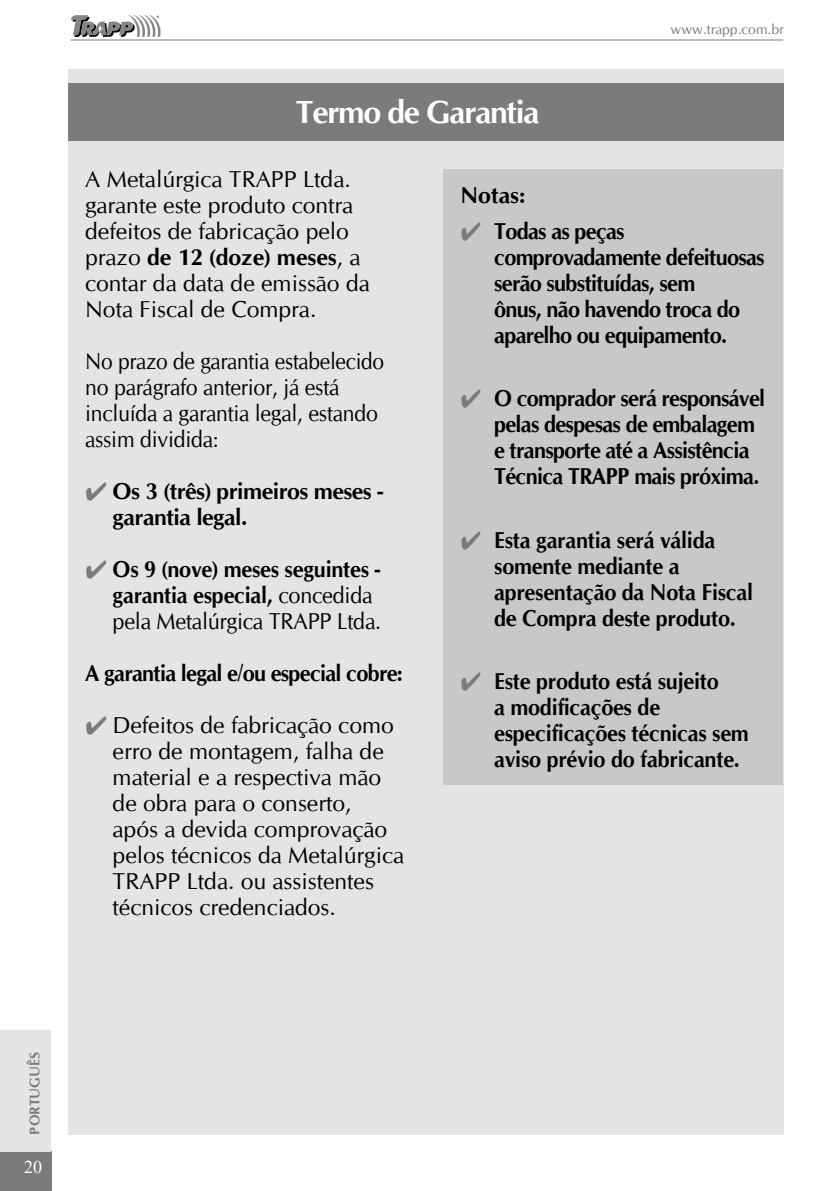
<style>
.page{position:relative;width:840px;height:1191px;background:#fff}
.page>*{position:absolute;margin:0;border:0;box-sizing:border-box;transform-origin:0 0}
.t1{font:700 32px "CG Omega";letter-spacing:-.04em;color:#fff}
.t2{font:700 23px/26px "CG Omega";letter-spacing:-.02em;color:#000;scale:.94 1}
.t3{font:23px/26px "CG Omega";color:#000}
.t4{font:23px/26px "CG Omega";color:#000;scale:.91 1}
.t5{font:700 23px/26px "CG Omega";letter-spacing:-.02em;color:#000}
.t6{font:18px "Times New Roman";color:#fff}
.t7{font:14px "CG Omega";color:#7b7b7b}
.t8{font:700 14px "CG Omega";color:#7b7b7b}
.s1{font-weight:700}
.s2{color:#7b7b7b}
.s3{font-weight:400}
</style>
<div class="page">
<div style="left:0;top:1151px;width:51px;height:40px;background:#7b7b7b"></div>
<div style="left:0;top:1029px;width:51px;height:122px;background:#e4e4e4"></div>
<hr style="left:71px;top:40px;width:711px;height:1px;background:#7a7a7a">
<svg style="left:71px;top:15px;width:89px;height:22px"></svg>
<div style="left:68px;top:69px;width:714px;height:1065px;background:#e4e4e4"></div>
<div style="left:68px;top:83px;width:714px;height:58px;background:#7b7b7b"></div>
<div style="left:443px;top:169px;width:339px;height:615px;background:#c8c8c8"></div>
<h1 class="t1" style="left:296px;top:92px;width:245px">Termo de Garantia</h1>
<p class="t7" style="left:670px;top:21px;width:115px">www.trapp.com.br</p>
<p class="t3" style="left:85px;top:166px;width:286px">A Metalúrgica TRAPP Ltda. garante este produto contra defeitos de fabricação pelo prazo <span class="s1">de 12 (doze) meses</span>, a contar da data de emissão da<br>Nota Fiscal de Compra.</p>
<p class="t4" style="left:85px;top:348px;width:330px">No prazo de garantia estabelecido no parágrafo anterior, já está incluída a garantia legal, estando assim dividida:</p>
<p class="t5" style="left:113px;top:478px;width:272px;text-indent:-27px"><span class="s2">✔</span> Os 3 (três) primeiros meses - garantia legal.</p>
<p class="t2" style="left:112px;top:556px;width:287px;text-indent:-27px"><span class="s2">✔</span> Os 9 (nove) meses seguintes - garantia especial, <span class="s3">concedida pela Metalúrgica TRAPP Ltda.</span></p>
<p class="t2" style="left:85px;top:660px;width:339px">A garantia legal e/ou especial cobre:</p>
<p class="t3" style="left:113px;top:712px;width:293px;text-indent:-27px"><span class="s2">✔</span> Defeitos de fabricação como erro de montagem, falha de material e a respectiva mão de obra para o conserto,<br>após a devida comprovação pelos técnicos da Metalúrgica<br>TRAPP Ltda. ou assistentes técnicos credenciados.</p>
<p class="t5" style="left:494px;top:177px;width:132px;line-height:35.6px;text-indent:-34px">Notas:<br>Todas as peças</p>
<p class="t2" style="left:494px;top:244px;width:289px">comprovadamente defeituosas serão substituídas, sem<br>ônus, não havendo troca do aparelho ou equipamento.</p>
<p class="t2" style="left:494px;top:385px;width:289px">O comprador será responsável pelas despesas de embalagem e transporte até a Assistência<br>Técnica TRAPP mais próxima.</p>
<p class="t2" style="left:494px;top:527px;width:277px">Esta garantia será válida somente mediante a apresentação da Nota Fiscal de Compra deste produto.</p>
<p class="t2" style="left:494px;top:668px;width:272px">Este produto está sujeito<br>a modificações de especificações técnicas sem aviso prévio do fabricante.</p>
<p class="t8" style="left:26px;top:1134px;width:84px;rotate:-90deg">PORTUGUÊS</p>
<p class="t6" style="left:24px;top:1154px;width:20px">20</p>
</div>
